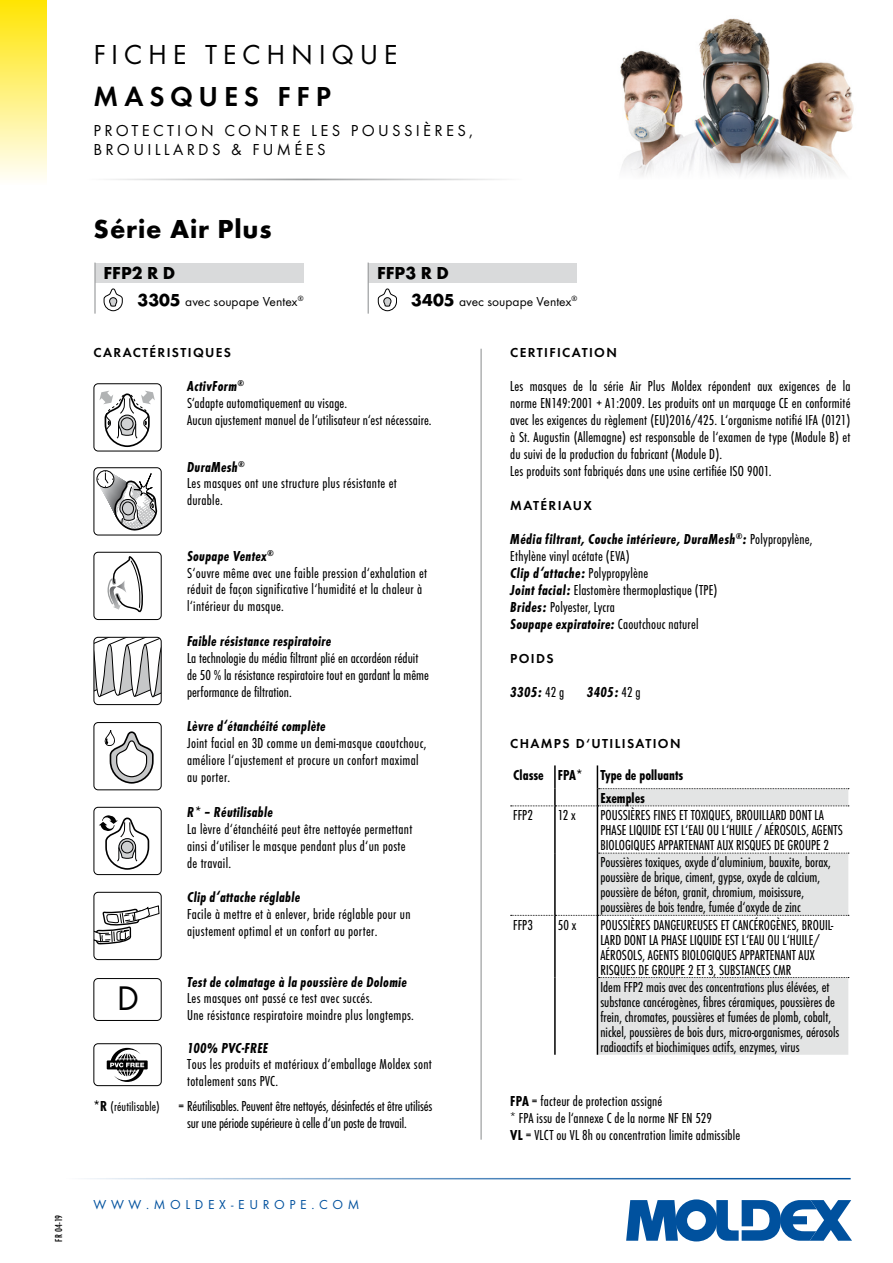
<style>
.page{position:relative;width:893px;height:1263px;background:#fff}
.page>*{position:absolute;margin:0;border:0;box-sizing:border-box;transform-origin:0 0}
.t1{font:35.4px "Futura TCE Boo";color:#000}
.t2{font:28.5px "Futura TCE Boo";letter-spacing:.2em;color:#000}
.t3{font:28.5px "Futura TCE Dem";letter-spacing:.2em;color:#000}
.t4{font:700 27px "Futura TCE";letter-spacing:.03em;color:#000}
.t5{font:700 18px "Futura TCE";color:#000}
.t6{font:16.5px/19.5px "Futura TCE Boo";letter-spacing:.2em;color:#000}
.t7{font:15px/17px "Futura TCE Boo Con";letter-spacing:.01em;color:#000}
.t8{font:15px "Futura TCE Bol Con Obl";letter-spacing:.02em;color:#000}
.t9{font:15px/16.5px "Futura TCE Boo Con";letter-spacing:-.01em;color:#000}
.t10{font:15px/23.2px "Futura TCE Bol Con";color:#000}
.t11{font:13.5px "Futura TCE Dem";letter-spacing:.1em;color:#000}
.t12{font:13.5px "Futura TCE Boo";color:#000}
.t13{font:13.5px "Futura TCE Boo";letter-spacing:.345em;color:#00519e}
.t14{font:13.5px "Futura TCE Boo Con";letter-spacing:.01em;color:#000}
.t15{font:10.5px "Futura TCE Med Con";color:#000}
.s1{font-family:"Futura TCE";font-weight:700;font-size:18px}
.s2{font-family:"Futura TCE Boo Con"}
.s3{font-family:"Futura TCE Bol Con Obl"}
.s4{font-family:"Futura TCE Bol Con";font-size:15px}
.s5{font-family:"Futura TCE Bol Con"}
</style>
<div class="page">
<div style="left:0;top:0;width:47px;height:185px;background:linear-gradient(to bottom,#ffe501,#fffefc)"></div>
<img style="left:620px;top:18px;width:234px;height:135px">
<svg style="left:622px;top:153px;width:223px;height:24px;fill:#f2f1f2"></svg>
<svg style="left:626px;top:1199px;width:226px;height:42px"></svg>
<hr style="left:62px;top:1178px;width:789px;height:1px;background:#00519e">
<div style="left:368px;top:263px;width:208px;height:20px;background:#d9dadb"></div>
<hr style="left:368px;top:263px;width:1px;height:51px;background:#9c9e9f">
<div style="left:95px;top:263px;width:208px;height:20px;background:#d9dadb"></div>
<svg style="left:598px;top:806px;width:250px;height:249px;fill:#e3e4e4"></svg>
<hr style="left:554px;top:806px;width:2px;height:47px;background:#000">
<hr style="left:554px;top:853px;width:2px;height:62px;background:#000">
<hr style="left:597px;top:806px;width:1px;height:47px;background:#000">
<hr style="left:597px;top:853px;width:1px;height:62px;background:#000">
<hr style="left:554px;top:916px;width:2px;height:61px;background:#000">
<hr style="left:597px;top:916px;width:1px;height:61px;background:#000">
<hr style="left:554px;top:977px;width:2px;height:78px;background:#000">
<hr style="left:597px;top:977px;width:1px;height:78px;background:#000">
<svg style="left:511px;top:765px;width:338px;height:41px"></svg>
<svg style="left:599px;top:853px;width:250px;height:1px"></svg>
<svg style="left:511px;top:915px;width:338px;height:1px"></svg>
<svg style="left:599px;top:977px;width:250px;height:1px"></svg>
<hr style="left:480px;top:349px;width:2px;height:791px;background:#9c9e9f">
<hr style="left:94px;top:263px;width:2px;height:51px;background:#9c9e9f">
<svg style="left:104px;top:289px;width:19px;height:22px"></svg>
<svg style="left:378px;top:289px;width:19px;height:22px"></svg>
<hr style="left:85px;top:179px;width:437px;height:1px;background:#9c9e9f">
<svg style="left:94px;top:637px;width:66px;height:61px"></svg>
<div style="left:94px;top:637px;width:68px;height:68px;border:1px solid #000;border-radius:4px"></div>
<svg style="left:99px;top:391px;width:56px;height:57px"></svg>
<div style="left:94px;top:383px;width:68px;height:68px;border:1px solid #000;border-radius:4px"></div>
<div style="left:97px;top:470px;width:17px;height:18px;border:1px solid #000;border-radius:50%"></div>
<svg style="left:97px;top:471px;width:61px;height:59px"></svg>
<div style="left:94px;top:467px;width:68px;height:68px;border:1px solid #000;border-radius:4px"></div>
<svg style="left:107px;top:556px;width:36px;height:57px"></svg>
<div style="left:94px;top:552px;width:68px;height:68px;border:1px solid #000;border-radius:4px"></div>
<svg style="left:104px;top:730px;width:50px;height:54px"></svg>
<div style="left:94px;top:722px;width:68px;height:68px;border:1px solid #000;border-radius:4px"></div>
<svg style="left:99px;top:815px;width:51px;height:55px"></svg>
<div style="left:94px;top:807px;width:68px;height:68px;border:1px solid #000;border-radius:4px"></div>
<svg style="left:94px;top:892px;width:66px;height:53px"></svg>
<div style="left:94px;top:892px;width:68px;height:68px;border:1px solid #000;border-radius:4px"></div>
<div style="left:94px;top:1043px;width:68px;height:43px;border:1px solid #000;border-radius:4px"></div>
<svg style="left:107px;top:1048px;width:41px;height:34px"></svg>
<div style="left:94px;top:978px;width:67px;height:43px;border:1px solid #000;border-radius:4px"></div>
<p class="t15" style="left:53px;top:1242px;width:28px;rotate:-90deg">FR 04-19</p>
<h2 class="t2" style="left:94px;top:37px;width:306px">FICHE TECHNIQUE</h2>
<h2 class="t3" style="left:94px;top:79px;width:239px">MASQUES FFP</h2>
<p class="t6" style="left:94px;top:121px;width:381px">PROTECTION CONTRE LES POUSSIÈRES,<br>BROUILLARDS &amp; FUMÉES</p>
<h3 class="t4" style="left:94px;top:212px;width:180px">Série Air Plus</h3>
<p class="t5" style="left:104px;top:262px;width:73px">FFP2 R D</p>
<p class="t12" style="left:138px;top:293px;width:168px"><span class="s1">3305</span> avec soupape Ventex<sup>®</sup></p>
<p class="t5" style="left:377px;top:262px;width:73px">FFP3 R D</p>
<p class="t12" style="left:411px;top:293px;width:168px"><span class="s1">3405</span> avec soupape Ventex<sup>®</sup></p>
<p class="t11" style="left:510px;top:345px;width:108px">CERTIFICATION</p>
<p class="t7" style="left:510px;top:378px;width:342px">Les masques de la série Air Plus Moldex répondent aux exigences de la norme EN149:2001 + A1:2009. Les produits ont un marquage CE en conformité avec les exigences du règlement (EU)2016/425. L‘organisme notifié IFA (0121) à St. Augustin (Allemagne) est responsable de l‘examen de type (Module B) et du suivi de la production du fabricant (Module D).<br>Les produits sont fabriqués dans une usine certifiée ISO 9001.</p>
<p class="t11" style="left:510px;top:498px;width:83px">MATÉRIAUX</p>
<p class="t8" style="left:510px;top:531px;width:304px">Média filtrant, Couche intérieure, DuraMesh<sup>®</sup>: <span class="s2">Polypropylène,</span></p>
<p class="t7" style="left:510px;top:548px;width:121px">Ethylène vinyl acétate (EVA)</p>
<p class="t8" style="left:510px;top:565px;width:140px">Clip d‘attache: <span class="s2">Polypropylène</span></p>
<p class="t7" style="left:510px;top:582px;width:209px"><span class="s3">Joint facial:</span> Elastomère thermoplastique (TPE)<br><span class="s3">Brides:</span> Polyester, Lycra</p>
<p class="t8" style="left:510px;top:616px;width:190px">Soupape expiratoire: <span class="s2">Caoutchouc naturel</span></p>
<p class="t11" style="left:510px;top:651px;width:45px">POIDS</p>
<p class="t8" style="left:510px;top:684px;width:56px">3305: <span class="s2">42 g</span></p>
<p class="t8" style="left:587px;top:684px;width:55px">3405: <span class="s2">42 g</span></p>
<p class="t11" style="left:510px;top:736px;width:172px">CHAMPS D‘UTILISATION</p>
<p class="t10" style="left:600px;top:763px;width:84px;text-indent:-87px">Classe FPA* Type de polluants<br>Exemples</p>
<p class="t7" style="left:513px;top:807px;width:21px">FFP2</p>
<p class="t7" style="left:558px;top:807px;width:19px">12 x</p>
<p class="t7" style="left:600px;top:808px;width:244px;line-height:15px">POUSSIÈRES FINES ET TOXIQUES, BROUILLARD DONT LA<br>PHASE LIQUIDE EST L‘EAU OU L‘HUILE / AÉROSOLS, AGENTS<br>BIOLOGIQUES APPARTENANT AUX RISQUES DE GROUPE 2</p>
<p class="t7" style="left:600px;top:855px;width:232px;line-height:15px">Poussières toxiques, oxyde d‘aluminium, bauxite, borax, poussière de brique, ciment, gypse, oxyde de calcium, poussière de béton, granit, chromium, moisissure, poussières de bois tendre, fumée d‘oxyde de zinc</p>
<p class="t7" style="left:513px;top:916px;width:21px">FFP3</p>
<p class="t7" style="left:558px;top:916px;width:20px">50 x</p>
<p class="t7" style="left:600px;top:917px;width:234px;line-height:15px">POUSSIÈRES DANGEUREUSES ET CANCÉROGÈNES, BROUIL-LARD DONT LA PHASE LIQUIDE EST L‘EAU OU L‘HUILE/ AÉROSOLS, AGENTS BIOLOGIQUES APPARTENANT AUX RISQUES DE GROUPE 2 ET 3, SUBSTANCES CMR</p>
<p class="t7" style="left:600px;top:979px;width:240px;line-height:15px">Idem FFP2 mais avec des concentrations plus élévées, et substance cancérogènes, fibres céramiques, poussières de frein, chromates, poussières et fumées de plomb, cobalt, nickel, poussières de bois durs, micro-organismes, aérosols radioactifs et biochimiques actifs, enzymes, virus</p>
<p class="t11" style="left:94px;top:345px;width:139px">CARACTÉRISTIQUES</p>
<p class="t8" style="left:187px;top:378px;width:58px">ActivForm<sup>®</sup></p>
<p class="t7" style="left:187px;top:395px;width:246px">S‘adapte automatiquement au visage.<br>Aucun ajustement manuel de l‘utilisateur n‘est nécessaire.</p>
<p class="t8" style="left:187px;top:458px;width:59px">DuraMesh<sup>®</sup></p>
<p class="t7" style="left:187px;top:475px;width:211px;line-height:16.5px">Les masques ont une structure plus résistante et durable.</p>
<p class="t8" style="left:187px;top:548px;width:88px">Soupape Ventex<sup>®</sup></p>
<p class="t7" style="left:187px;top:565px;width:242px;line-height:16.5px">S‘ouvre même avec une faible pression d‘exhalation et réduit de façon significative l‘humidité et la chaleur à l‘intérieur du masque.</p>
<p class="t8" style="left:187px;top:633px;width:146px">Faible résistance respiratoire</p>
<p class="t7" style="left:187px;top:650px;width:243px">La technologie du média filtrant plié en accordéon réduit de 50 % la résistance respiratoire tout en gardant la même performance de filtration.</p>
<p class="t8" style="left:187px;top:718px;width:140px">Lèvre d‘étanchéité complète</p>
<p class="t7" style="left:187px;top:735px;width:241px">Joint facial en 3D comme un demi-masque caoutchouc, améliore l‘ajustement et procure un confort maximal au porter.</p>
<p class="t8" style="left:187px;top:803px;width:87px">R* – Réutilisable</p>
<p class="t7" style="left:187px;top:820px;width:227px">La lèvre d‘étanchéité peut être nettoyée permettant ainsi d‘utiliser le masque pendant plus d‘un poste de travail.</p>
<p class="t8" style="left:187px;top:888px;width:115px">Clip d‘attache réglable</p>
<p class="t7" style="left:187px;top:905px;width:225px">Facile à mettre et à enlever, bride réglable pour un ajustement optimal et un confort au porter.</p>
<p class="t8" style="left:187px;top:973px;width:221px">Test de colmatage à la poussière de Dolomie</p>
<p class="t7" style="left:187px;top:990px;width:228px;line-height:16.5px">Les masques ont passé ce test avec succés.<br>Une résistance respiratoire moindre plus longtemps.</p>
<p class="t8" style="left:187px;top:1039px;width:83px">100% PVC-FREE</p>
<p class="t7" style="left:187px;top:1056px;width:246px;line-height:16.5px">Tous les produits et matériaux d‘emballage Moldex sont totalement sans PVC.</p>
<h1 class="t1" style="left:117px;top:977px;width:24px">D</h1>
<p class="t14" style="left:94px;top:1099px;width:68px"><span class="s4">*R</span> (réutilisable)</p>
<p class="t9" style="left:187px;top:1098px;width:247px;text-indent:-9px">= Réutilisables. Peuvent être nettoyés, désinfectés et être utilisés sur une période supérieure à celle d‘un poste de travail.</p>
<p class="t13" style="left:94px;top:1197px;width:267px">WWW.MOLDEX-EUROPE.COM</p>
<p class="t7" style="left:510px;top:1092px;width:232px"><span class="s5">FPA</span> = facteur de protection assigné<br>* FPA issu de l‘annexe C de la norme NF EN 529<br><span class="s5">VL</span> = VLCT ou VL 8h ou concentration limite admissible</p>
</div>
